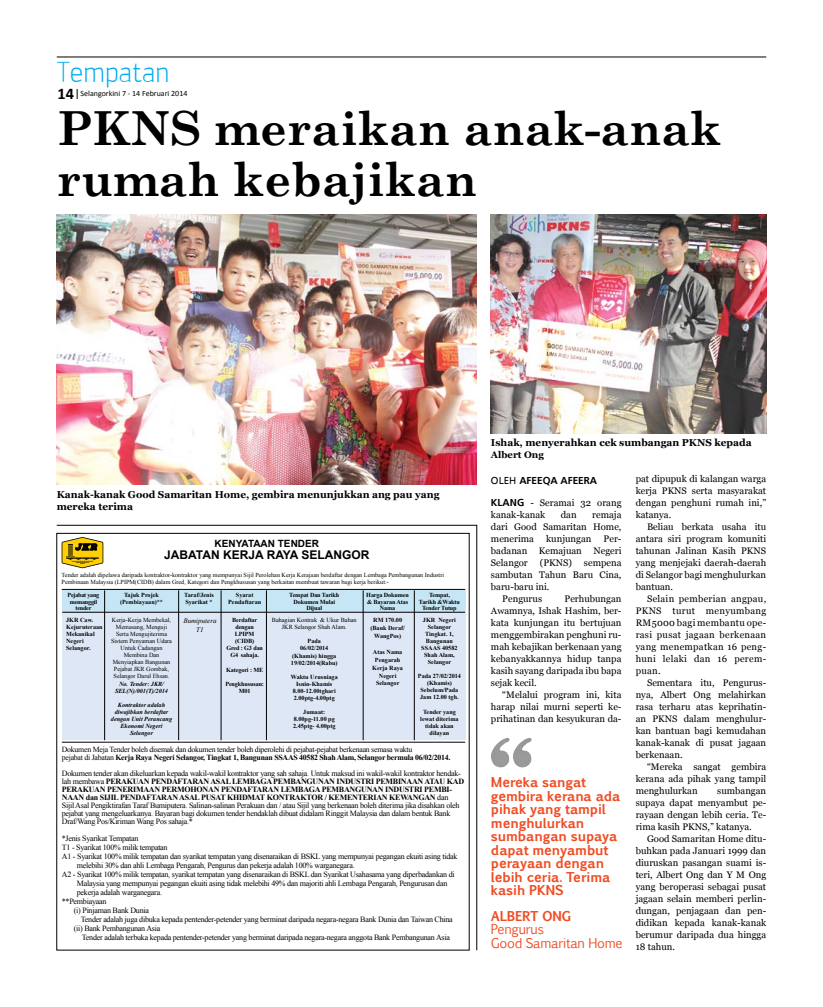
<style>
.page{position:relative;width:823px;height:1007px;background:#fff}
.page>*{position:absolute;margin:0;border:0;box-sizing:border-box;transform-origin:0 0}
.t1{font:700 47px/50px "Century Schoolbook";color:#000}
.t2{font:28px "Engel Lightltd";color:#00aeef}
.t3{font:700 13px/13.5px "Pigiarniq";letter-spacing:-.01em;color:#f04c23}
.t4{font:13px/13.5px "Pigiarniq";letter-spacing:-.02em;color:#f04c23}
.t5{font:700 12px "Arial";color:#000}
.t6{font:700 10px/12px "Georgia";color:#000}
.t7{font:700 10px "Frutiger Linotype";color:#000}
.t8{font:700 10px "Arial";color:#000}
.t9{font:9.5px/12px "Georgia";color:#000;text-align:justify}
.t10{font:700 9.5px "Georgia";color:#000}
.t11{font:8px/8px "Times New Roman";letter-spacing:-.03em;color:#000}
.t12{font:8px "Calibri";color:#000}
.t13{font:7.8px/8px "Times New Roman";letter-spacing:-.03em;color:#000}
.t14{font:italic 7px/8.8px "Times New Roman";color:#000;text-align:center}
.t15{font:700 6.2px/7px "Times New Roman";color:#000;text-align:center}
.t16{font:6.2px/7px "Times New Roman";color:#000;text-align:center}
.t17{font:700 6.2px/6.3px "Times New Roman";letter-spacing:-.02em;color:#000;text-align:center}
.t18{font:italic 700 6.2px/7px "Times New Roman";color:#000;text-align:center}
.t19{font:700 6.2px/6.3px "Times New Roman";letter-spacing:-.04em;color:#000;text-align:center}
.t20{font:6.1px/7px "Times New Roman";color:#000}
.s1{font-weight:700;font-size:16.3px}
.s2{font-weight:700}
.s3{font-weight:400}
.s4{font-family:"Frutiger Linotype";font-weight:700;font-size:10px}
</style>
<div class="page">
<img style="left:490px;top:214px;width:275px;height:219px">
<hr style="left:57px;top:57px;width:708px;height:1px;background:#000">
<img style="left:491px;top:737px;width:41px;height:30px">
<svg style="left:56px;top:525px;width:421px;height:425px"></svg>
<img style="left:57px;top:214px;width:419px;height:270px">
<h2 class="t2" style="left:57px;top:61px;width:114px">Tempatan</h2>
<p class="t12" style="left:57px;top:89px;width:131px"><span class="s1">14</span> Selangorkini 7 - 14 Februari 2014</p>
<h1 class="t1" style="left:57px;top:101px;width:666px">PKNS meraikan anak-anak rumah kebajikan</h1>
<p class="t6" style="left:57px;top:488px;width:384px">Kanak-kanak Good Samaritan Home, gembira menunjukkan ang pau yang mereka terima</p>
<p class="t8" style="left:214px;top:536px;width:15px">KENY</p>
<p class="t8" style="left:241px;top:536px;width:44px">ATAAN TEN</p>
<p class="t8" style="left:298px;top:536px;width:15px">DER</p>
<h3 class="t5" style="left:164px;top:546px;width:179px">JABATAN KERJA RAYA SELANGOR</h3>
<p class="t20" style="left:62px;top:571px;width:384px">Tender adalah dipelawa daripada kontraktor-kontraktor yang mempunyai Sijil Perolehan Kerja Kerajaan berdaftar dengan Lembaga Pembangunan Industri<br>Pembinaan Malaysia (LPIPM(CIDB) dalam Gred, Kategori dan Pengkhususan yang berkaitan membuat tawaran bagi kerja berikut:-</p>
<p class="t15" style="left:66px;top:616px;width:38px;text-align:left">JKR Caw.<br>Kejuruteraan<br>Mekanikal<br>Negeri<br>Selangor.</p>
<p class="t16" style="left:111px;top:616px;width:62px">Kerja-Kerja Membekal,<br>Memasang, Menguji<br>Serta Mengujiterima<br>Sistem Penyaman Udara<br>Untuk Cadangan<br>Membina Dan<br>Menyiapkan Bangunan<br>Pejabat JKR Gombak,<br>Selangor Darul Ehsan.</p>
<p class="t18" style="left:115px;top:679px;width:54px">No. Tender: JKR/<br>SEL(N)/001(T)/2014</p>
<p class="t18" style="left:111px;top:700px;width:63px">Kontraktor adalah diwajibkan berdaftar dengan Unit Perancang<br>Ekonomi Negeri<br>Selangor</p>
<p class="t19" style="left:67px;top:592px;width:33px">Pejabat yang memanggil tender</p>
<p class="t15" style="left:120px;top:592px;width:44px;line-height:6.3px">Tajuk Projek (Pembiayaan)**</p>
<p class="t15" style="left:184px;top:592px;width:31px;line-height:6.3px;text-align:left">Taraf/Jenis<br>Syarikat *</p>
<p class="t15" style="left:228px;top:592px;width:34px;line-height:6.3px">Syarat<br>Pendaftaran</p>
<p class="t17" style="left:289px;top:592px;width:52px">Tempat Dan Tarikh<br>Dokumen Mulai<br>Dijual</p>
<p class="t17" style="left:366px;top:592px;width:44px">Harga Dokumen &amp; Bayaran Atas<br>Nama</p>
<p class="t17" style="left:418px;top:592px;width:43px">Tempat,<br>Tarikh &amp;Waktu<br>Tender Tutup</p>
<p class="t14" style="left:183px;top:616px;width:35px">Bumiputera<br>T1</p>
<p class="t17" style="left:226px;top:616px;width:38px;line-height:7px">Berdaftar dengan<br>LPIPM (CIDB)<br>Gred : G3 dan<br>G4 sahaja.</p>
<p class="t17" style="left:226px;top:666px;width:38px">Kategori : ME</p>
<p class="t17" style="left:225px;top:679px;width:40px;line-height:7px">Pengkhususan:<br>M01</p>
<p class="t16" style="left:272px;top:616px;width:86px">Bahagian Kontrak &amp; Ukur Bahan<br>JKR Selangor Shah Alam.</p>
<p class="t15" style="left:291px;top:637px;width:48px">Pada<br>06/02/2014 (Khamis) hingga<br>19/02/2014(Rabu)</p>
<p class="t15" style="left:290px;top:672px;width:48px">Waktu Urusniaga<br>Isnin-Khamis<br>8.00-12.00tghari<br>2.00ptg-4.00ptg</p>
<p class="t15" style="left:293px;top:708px;width:44px">Jumaat:<br>8.00pg-11.00 pg<br>2.45ptg- 4.00ptg</p>
<p class="t15" style="left:421px;top:616px;width:38px">JKR Negeri<br>Selangor<br>Tingkat. 1,<br>Bangunan<br>SSAAS 40582<br>Shah Alam,<br>Selangor</p>
<p class="t15" style="left:417px;top:672px;width:45px">Pada 27/02/2014 (Khamis)<br>Sebelum/Pada<br>Jam 12.00 tgh.</p>
<p class="t15" style="left:420px;top:707px;width:40px">Tender yang lewat diterima tidak akan dilayan</p>
<p class="t15" style="left:370px;top:616px;width:36px;line-height:7.9px">RM 170.00 (Bank Deraf/<br>WangPos)</p>
<p class="t15" style="left:372px;top:647px;width:32px;line-height:7.9px">Atas Nama<br>Pengarah<br>Kerja Raya<br>Negeri<br>Selangor</p>
<p class="t13" style="left:62px;top:745px;width:390px">Dokumen Meja Tender boleh disemak dan dokumen tender boleh diperolehi di pejabat-pejabat berkenaan semasa waktu<br>pejabat di Jabatan <span class="s2">Kerja Raya Negeri Selangor, Tingkat 1, Bangunan SSAAS 40582 Shah Alam, Selangor bermula 06/02/2014.</span></p>
<p class="t11" style="left:62px;top:769px;width:403px">Dokumen tender akan dikeluarkan kepada wakil-wakil kontraktor yang sah sahaja. Untuk maksud ini wakil-wakil kontraktor hendak&shy;lah membawa <span class="s2">PERAKUAN PENDAFTARAN ASAL LEMBAGA PEMBANGUNAN INDUSTRI PEMBINAAN ATAU KAD PERAKUAN PENERIMAAN PERMOHONAN PENDAFTARAN LEMBAGA PEMBANGUNAN INDUSTRI PEMBI-NAAN dan SIJIL PENDAFTARAN ASAL PUSAT KHIDMAT KONTRAKTOR / KEMENTERIAN KEWANGAN</span> dan<br>Sijil Asal Pengiktirafan Taraf Bumiputera. Salinan-salinan Perakuan dan / atau Sijil yang berkenaan boleh diterima jika disahkan oleh pejabat yang mengeluarkanya. Bayaran bagi dokumen tender hendaklah dibuat didalam Ringgit Malaysia dan dalam bentuk Bank Draf/Wang Pos/Kiriman Wang Pos sahaja.*</p>
<p class="t11" style="left:62px;top:834px;width:78px">*Jenis Syarikat Tempatan</p>
<p class="t11" style="left:62px;top:843px;width:107px">T1 - Syarikat 100% milik tempatan</p>
<p class="t11" style="left:62px;top:852px;width:397px">A1 - Syarikat 100% milik tempatan dan syarikat tempatan yang disenaraikan di BSKL yang mempunyai pegangan ekuiti asing tidak</p>
<p class="t11" style="left:77px;top:861px;width:279px">melebihi 30% dan ahli Lembaga Pengarah, Pengurus dan pekerja adalah 100% warganegara.</p>
<p class="t11" style="left:62px;top:870px;width:394px">A2 - Syarikat 100% milik tempatan, syarikat tempatan yang disenaraikan di BSKL dan Syarikat Usahasama yang diperbadankan di</p>
<p class="t11" style="left:77px;top:879px;width:372px">Malaysia yang mempunyai pegangan ekuiti asing tidak melebihi 49% dan majoriti ahli Lembaga Pengarah, Pengurusan dan</p>
<p class="t11" style="left:77px;top:888px;width:87px">pekerja adalah warganegara.</p>
<p class="t11" style="left:62px;top:897px;width:46px">**Pembiayaan</p>
<p class="t11" style="left:74px;top:906px;width:77px">(i) Pinjaman Bank Dunia</p>
<p class="t11" style="left:81px;top:915px;width:373px">Tender adalah juga dibuka kepada pentender-petender yang berminat daripada negara-negara Bank Dunia dan Taiwan China</p>
<p class="t11" style="left:74px;top:924px;width:88px">(ii) Bank Pembangunan Asia</p>
<p class="t11" style="left:82px;top:933px;width:369px">Tender adalah terbuka kepada pentender-petender yang berminat daripada negara-negara anggota Bank Pembangunan Asia</p>
<p class="t6" style="left:490px;top:436px;width:262px">Ishak, menyerahkan cek sumbangan PKNS kepada</p>
<p class="t10" style="left:490px;top:449px;width:54px">Albert Ong</p>
<p class="t7" style="left:490px;top:474px;width:108px"><span class="s3">Oleh</span> AFEEQA AFEERA</p>
<p class="t9" style="left:490px;top:496px;width:132px"><span class="s4">KLANG</span> - Seramai 32 orang kanak-kanak</p>
<p class="t9" style="left:560px;top:508px;width:17px">dan</p>
<p class="t9" style="left:490px;top:508px;width:132px;text-indent:101px">remaja dari Good Samaritan Home, menerima</p>
<p class="t9" style="left:546px;top:532px;width:47px">kunjungan</p>
<p class="t9" style="left:490px;top:532px;width:132px;text-indent:113px">Per&shy;badanan Kemajuan Negeri Selangor</p>
<p class="t9" style="left:539px;top:556px;width:34px">(PKNS)</p>
<p class="t9" style="left:583px;top:556px;width:39px">sempena</p>
<p class="t9" style="left:490px;top:568px;width:132px">sambutan Tahun Baru Cina,</p>
<p class="t9" style="left:490px;top:580px;width:60px">baru-baru ini.</p>
<p class="t9" style="left:502px;top:592px;width:41px">Pengurus</p>
<p class="t9" style="left:490px;top:592px;width:132px;text-indent:73px">Perhubungan Awamnya, Ishak Hashim, ber&shy;kata kunjungan itu bertujuan menggembirakan penghuni ru&shy;mah kebajikan berkenaan yang kebanyakkannya hidup tanpa kasih sayang daripada ibu bapa sejak kecil.</p>
<p class="t9" style="left:490px;top:688px;width:132px;text-indent:11px">“Melalui program ini, kita harap nilai murni seperti ke&shy;prihatinan dan kesyukuran da-</p>
<h3 class="t3" style="left:490px;top:775px;width:131px">Mereka sangat gembira kerana ada pihak yang tampil menghulurkan sumbangan supaya dapat menyambut perayaan dengan lebih ceria. Terima kasih PKNS</h3>
<h3 class="t3" style="left:490px;top:909px;width:82px">Albert Ong</h3>
<h3 class="t4" style="left:490px;top:922px;width:133px">Pengurus<br>Good Samaritan Home</h3>
<p class="t9" style="left:635px;top:472px;width:132px">pat dipupuk di kalangan warga kerja PKNS serta masyarakat dengan penghuni rumah ini,” katanya.</p>
<p class="t9" style="left:635px;top:520px;width:132px;text-indent:11px">Beliau berkata usaha itu antara siri program komuniti tahunan Jalinan Kasih PKNS yang menjejaki daerah-daerah di Selangor bagi menghulurkan bantuan.</p>
<p class="t9" style="left:635px;top:592px;width:132px;text-indent:11px">Selain pemberian angpau, PKNS turut menyumbang RM5000 bagi membantu ope&shy;rasi pusat jagaan berkenaan yang menempatkan 16 peng&shy;huni lelaki dan 16 perem&shy;puan.</p>
<p class="t9" style="left:635px;top:676px;width:132px;text-indent:11px">Sementara itu, Pengurus&shy;nya, Albert Ong melahirkan rasa terharu atas keprihatin&shy;an PKNS dalam menghulur&shy;kan bantuan bagi kemudahan kanak-kanak di pusat jagaan berkenaan.</p>
<p class="t9" style="left:635px;top:760px;width:132px;text-indent:11px">“Mereka sangat gembira kerana ada pihak yang tampil menghulurkan</p>
<p class="t9" style="left:635px;top:784px;width:132px;text-indent:82px">sumbangan supaya dapat menyambut pe&shy;rayaan dengan lebih ceria. Te&shy;rima kasih PKNS,” katanya.</p>
<p class="t9" style="left:635px;top:832px;width:132px;text-indent:11px">Good Samaritan Home ditu&shy;buhkan pada Januari 1999 dan diuruskan pasangan suami is&shy;teri, Albert Ong dan Y M Ong yang beroperasi sebagai pusat jagaan selain memberi perlin&shy;dungan, penjagaan dan pen&shy;didikan kepada kanak-kanak berumur daripada dua hingga 18 tahun.</p>
</div>
